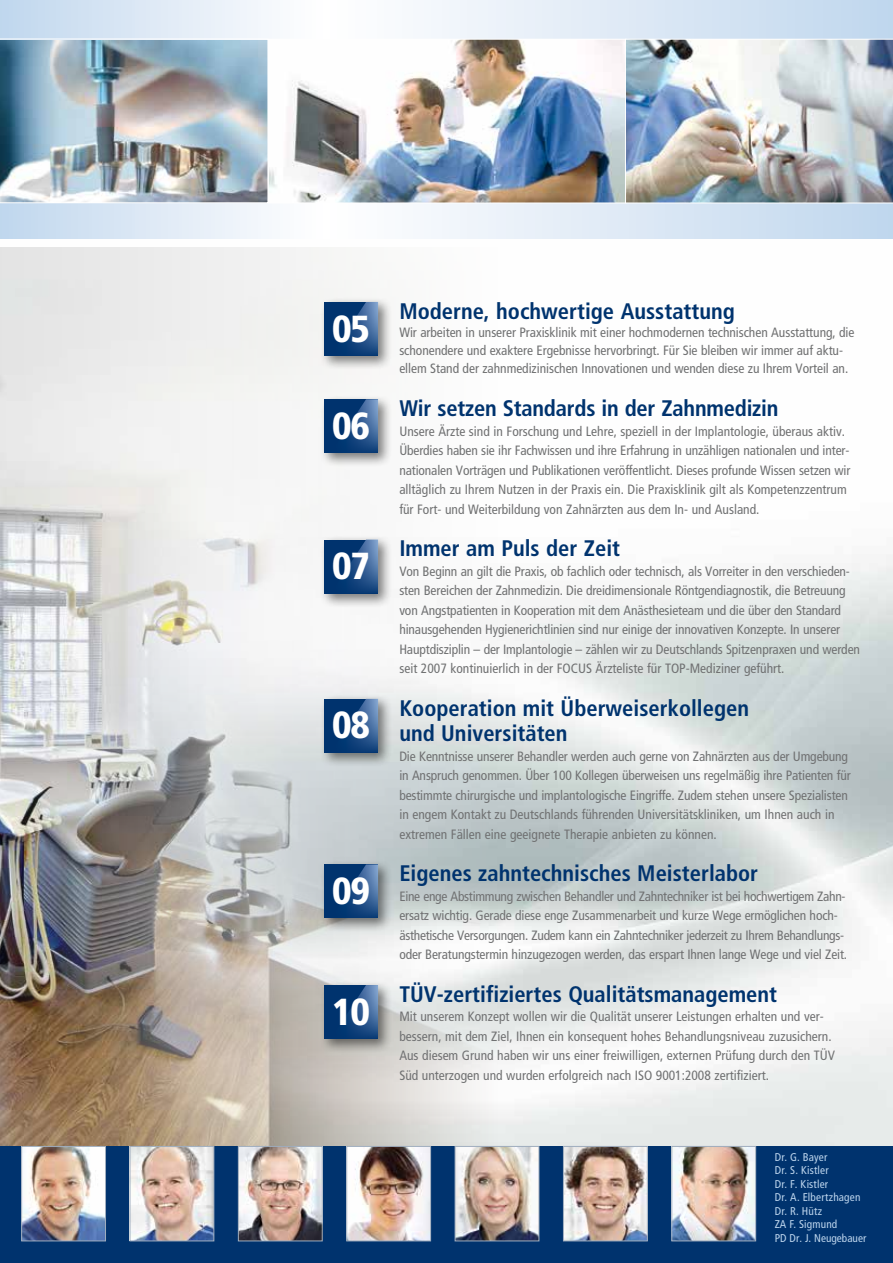
<style>
.page{position:relative;width:893px;height:1263px;background:#fff}
.page>*{position:absolute;margin:0;border:0;box-sizing:border-box;transform-origin:0 0}
.t1{font:900 condensed 37.65px "Frutiger";letter-spacing:-.03em;color:#fff}
.t2{font:700 condensed 22.5px/25.5px "Frutiger";color:#00336e}
.t3{font:condensed 13.5px/19.5px "Frutiger";letter-spacing:-.01em;color:#707172}
.t4{font:condensed 11.25px/13.5px "Frutiger";letter-spacing:.015em;color:#bdd5ed}
</style>
<div class="page">
<img style="left:0;top:248px;width:497px;height:898px">
<div style="left:0;top:1146px;width:893px;height:117px;background:#00336e"></div>
<img style="left:23px;top:1148px;width:81px;height:91px">
<div style="left:21px;top:1146px;width:85px;height:95px;border:1px solid #9fadbe"></div>
<img style="left:457px;top:1148px;width:80px;height:91px">
<div style="left:455px;top:1146px;width:84px;height:95px;border:1px solid #9fadbe"></div>
<img style="left:132px;top:1148px;width:80px;height:91px">
<div style="left:130px;top:1146px;width:84px;height:95px;border:1px solid #9fadbe"></div>
<img style="left:565px;top:1148px;width:81px;height:91px">
<div style="left:563px;top:1146px;width:85px;height:95px;border:1px solid #9fadbe"></div>
<img style="left:348px;top:1148px;width:81px;height:91px">
<div style="left:346px;top:1146px;width:85px;height:95px;border:1px solid #9fadbe"></div>
<img style="left:673px;top:1148px;width:81px;height:91px">
<div style="left:671px;top:1146px;width:85px;height:95px;border:1px solid #9fadbe"></div>
<img style="left:240px;top:1148px;width:81px;height:91px">
<div style="left:238px;top:1146px;width:85px;height:95px;border:1px solid #9fadbe"></div>
<div style="left:319px;top:297px;width:74px;height:74px;background:#000;opacity:.5"></div>
<div style="left:324px;top:302px;width:54px;height:54px;background:#00336e"></div>
<svg style="left:347px;top:302px;width:31px;height:52px"></svg>
<div style="left:319px;top:394px;width:74px;height:74px;background:#000;opacity:.5"></div>
<div style="left:324px;top:399px;width:54px;height:54px;background:#00336e"></div>
<svg style="left:346px;top:399px;width:32px;height:53px"></svg>
<div style="left:319px;top:535px;width:74px;height:73px;background:#000;opacity:.5"></div>
<div style="left:324px;top:540px;width:54px;height:53px;background:#00336e"></div>
<svg style="left:346px;top:540px;width:32px;height:52px"></svg>
<div style="left:319px;top:694px;width:74px;height:73px;background:#000;opacity:.5"></div>
<div style="left:324px;top:699px;width:54px;height:54px;background:#00336e"></div>
<svg style="left:347px;top:699px;width:31px;height:52px"></svg>
<div style="left:319px;top:860px;width:74px;height:73px;background:#000;opacity:.5"></div>
<div style="left:324px;top:864px;width:54px;height:54px;background:#00336e"></div>
<svg style="left:346px;top:864px;width:32px;height:53px"></svg>
<div style="left:319px;top:980px;width:74px;height:74px;background:#000;opacity:.5"></div>
<div style="left:324px;top:985px;width:54px;height:54px;background:#00336e"></div>
<svg style="left:347px;top:985px;width:31px;height:53px"></svg>
<svg style="left:0;top:0;width:893px;height:238px"></svg>
<img style="left:270px;top:41px;width:354px;height:160px">
<div style="left:268px;top:39px;width:358px;height:164px;border:1px solid #fff"></div>
<img style="left:0;top:39px;width:268px;height:164px">
<img style="left:625px;top:39px;width:268px;height:164px">
<h1 class="t1" style="left:332px;top:306px;width:40px">05</h1>
<h1 class="t1" style="left:332px;top:403px;width:40px">06</h1>
<h1 class="t1" style="left:332px;top:543px;width:40px">07</h1>
<h1 class="t1" style="left:332px;top:703px;width:40px">08</h1>
<h1 class="t1" style="left:332px;top:868px;width:40px">09</h1>
<h1 class="t1" style="left:332px;top:989px;width:40px">10</h1>
<h2 class="t2" style="left:399px;top:299px;width:337px">Moderne, hochwertige Ausstattung</h2>
<p class="t3" style="left:399px;top:324px;width:457px;line-height:18px">Wir arbeiten in unserer Praxisklinik mit einer hochmodernen technischen Ausstattung, die schonendere und exaktere Ergebnisse hervorbringt. Für Sie bleiben wir immer auf aktu&shy;ellem Stand der zahnmedizinischen Innovationen und wenden diese zu Ihrem Vorteil an.</p>
<h2 class="t2" style="left:399px;top:396px;width:381px">Wir setzen Standards in der Zahnmedizin</h2>
<p class="t3" style="left:399px;top:421px;width:453px">Unsere Ärzte sind in Forschung und Lehre, speziell in der Implantologie, überaus aktiv.<br>Überdies haben sie ihr Fachwissen und ihre Erfahrung in unzähligen nationalen und inter&shy;nationalen Vorträgen und Publikationen veröffentlicht. Dieses profunde Wissen setzen wir alltäglich zu Ihrem Nutzen in der Praxis ein. Die Praxisklinik gilt als Kompetenzzentrum für Fort- und Weiterbildung von Zahnärzten aus dem In- und Ausland.</p>
<h2 class="t2" style="left:399px;top:536px;width:222px">Immer am Puls der Zeit</h2>
<p class="t3" style="left:399px;top:562px;width:462px">Von Beginn an gilt die Praxis, ob fachlich oder technisch, als Vorreiter in den verschieden&shy;sten Bereichen der Zahnmedizin. Die dreidimensionale Röntgendiagnostik, die Betreuung von Angstpatienten in Kooperation mit dem Anästhesieteam und die über den Standard hinausgehenden Hygienerichtlinien sind nur einige der innovativen Konzepte. In unserer Hauptdisziplin – der Implantologie – zählen wir zu Deutschlands Spitzenpraxen und werden seit 2007 kontinuierlich in der FOCUS Ärzteliste für TOP-Mediziner geführt.</p>
<h2 class="t2" style="left:399px;top:695px;width:351px">Kooperation mit Überweiserkollegen und Universitäten</h2>
<p class="t3" style="left:399px;top:746px;width:453px">Die Kenntnisse unserer Behandler werden auch gerne von Zahnärzten aus der Umgebung in Anspruch genommen. Über 100 Kollegen überweisen uns regelmäßig ihre Patienten für bestimmte chirurgische und implantologische Eingriffe. Zudem stehen unsere Spezialisten in engem Kontakt zu Deutschlands führenden Universitätskliniken, um Ihnen auch in extremen Fällen eine geeignete Therapie anbieten zu können.</p>
<h2 class="t2" style="left:399px;top:861px;width:360px">Eigenes zahntechnisches Meisterlabor</h2>
<p class="t3" style="left:399px;top:886px;width:449px">Eine enge Abstimmung zwischen Behandler und Zahntechniker ist bei hochwertigem Zahn&shy;ersatz wichtig. Gerade diese enge Zusammenarbeit und kurze Wege ermöglichen hoch&shy;ästhetische Versorgungen. Zudem kann ein Zahntechniker jederzeit zu Ihrem Behandlungs&shy;oder Beratungstermin hinzugezogen werden, das erspart Ihnen lange Wege und viel Zeit.</p>
<h2 class="t2" style="left:399px;top:981px;width:379px">TÜV-zertifiziertes Qualitätsmanagement</h2>
<p class="t3" style="left:399px;top:1007px;width:437px">Mit unserem Konzept wollen wir die Qualität unserer Leistungen erhalten und ver&shy;bessern, mit dem Ziel, Ihnen ein konsequent hohes Behandlungsniveau zuzusichern.<br>Aus diesem Grund haben wir uns einer freiwilligen, externen Prüfung durch den TÜV Süd unterzogen und wurden erfolgreich nach ISO 9001:2008 zertifiziert.</p>
<p class="t4" style="left:775px;top:1150px;width:93px">Dr. G. Bayer<br>Dr. S. Kistler<br>Dr. F. Kistler<br>Dr. A. Elbertzhagen<br>Dr. R. Hütz<br>ZA F. Sigmund<br>PD Dr. J. Neugebauer</p>
</div>
